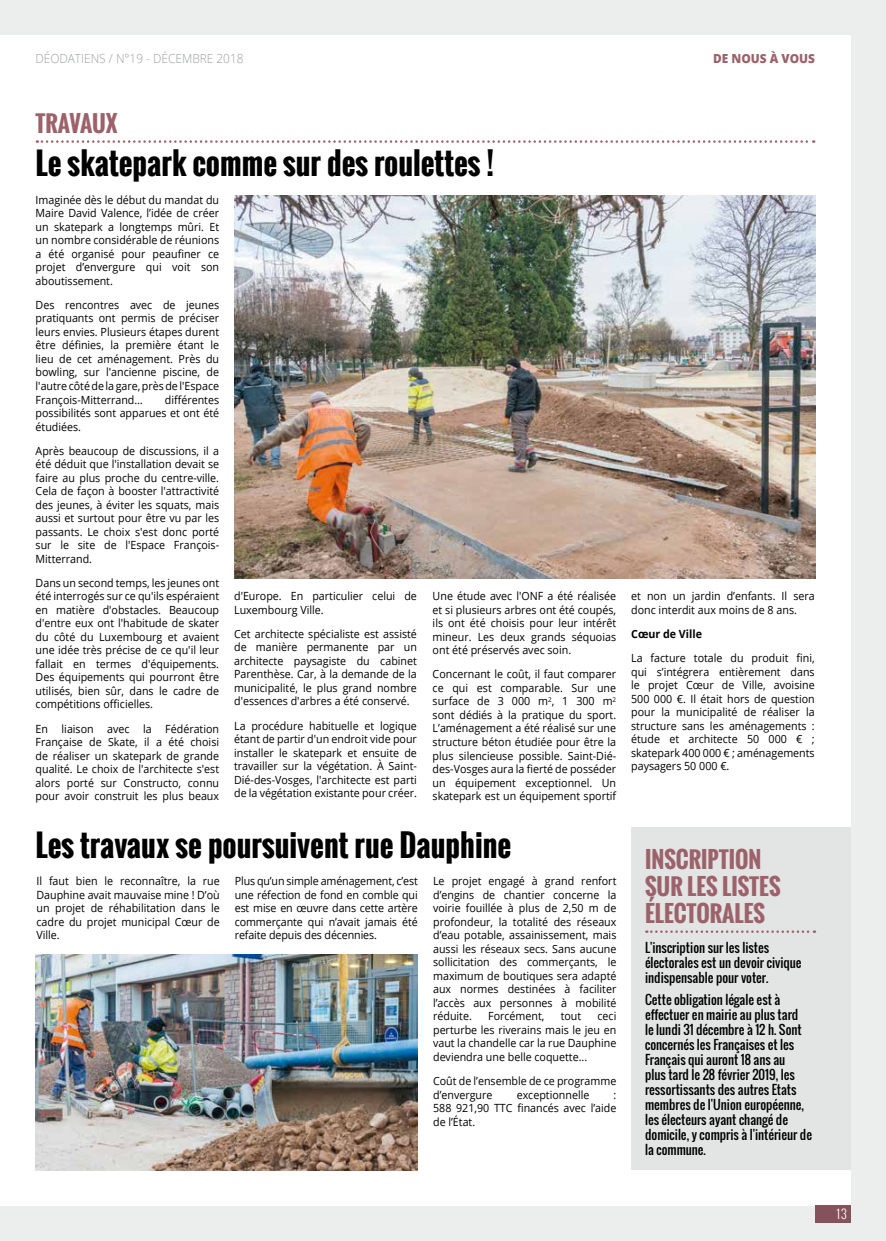
<style>
.page{position:relative;width:886px;height:1241px;background:#fff}
.page>*{position:absolute;margin:0;border:0;box-sizing:border-box;transform-origin:0 0}
.t1{font:700 30px "Oswald";color:#000}
.t2{font:700 22.5px/27px "Oswald";color:#9c626a}
.t3{font:12.5px/15px "Oswald";color:#000}
.t4{font:300 12.5px "Open Sans";color:#9c9e9f;scale:.95 1}
.t5{font:800 12.5px "Open Sans";color:#9c626a;scale:.95 1}
.t6{font:300 12.5px "Oswald";color:#fff}
.t7{font:11.25px/13.5px "Open Sans";color:#000;text-align:justify;scale:.95 1}
.t8{font:700 11.25px "Open Sans";color:#000;scale:.95 1}
</style>
<div class="page">
<div style="left:0;top:0;width:886px;height:1240px;background:#eceded"></div>
<div style="left:0;top:35px;width:850px;height:1170px;background:#fff"></div>
<svg style="left:37px;top:140px;width:777px;height:3px"></svg>
<img style="left:234px;top:195px;width:581px;height:383px">
<div style="left:631px;top:827px;width:219px;height:342px;background:#e3e4e4"></div>
<svg style="left:646px;top:930px;width:169px;height:2px"></svg>
<img style="left:35px;top:954px;width:383px;height:215px">
<div style="left:815px;top:1205px;width:35px;height:17px;background:#84525a"></div>
<p class="t4" style="left:35px;top:50px;width:221px">DÉODATIENS / N°19 - DÉCEMBRE 2018</p>
<p class="t5" style="left:713px;top:49px;width:109px">DE NOUS À VOUS</p>
<h2 class="t2" style="left:36px;top:110px;width:84px">TRAVAUX</h2>
<h1 class="t1" style="left:36px;top:141px;width:460px">Le skatepark comme sur des roulettes !</h1>
<p class="t7" style="left:36px;top:192px;width:195px">Imaginée dès le début du mandat du Maire David Valence, l’idée de créer un skatepark a longtemps mûri. Et un nombre considérable de réunions a été organisé pour peaufiner ce projet d’envergure qui voit son aboutissement.</p>
<p class="t7" style="left:36px;top:298px;width:195px">Des rencontres avec de jeunes pratiquants ont permis de préciser leurs envies. Plusieurs étapes durent être définies, la première étant le lieu de cet aménagement. Près du bowling, sur l'ancienne piscine, de l'autre côté de la gare, près de l'Espace François-Mitterrand…</p>
<p class="t7" style="left:36px;top:392px;width:195px;text-indent:129px">différentes possibilités sont apparues et ont été étudiées.</p>
<p class="t7" style="left:36px;top:443px;width:195px">Après beaucoup de discussions, il a été déduit que l'installation devait se faire au plus proche du centre-ville.<br>Cela de façon à booster l'attractivité des jeunes, à éviter les squats, mais aussi et surtout pour être vu par les passants. Le choix s'est donc porté sur le site de l'Espace François-Mitterrand.</p>
<p class="t7" style="left:36px;top:575px;width:195px">Dans un second temps, les jeunes ont été interrogés sur ce qu'ils espéraient en matière d'obstacles. Beaucoup d'entre eux ont l'habitude de skater du côté du Luxembourg et avaient une idée très précise de ce qu'il leur fallait en termes d'équipements.<br>Des équipements qui pourront être utilisés, bien sûr, dans le cadre de compétitions officielles.</p>
<p class="t7" style="left:36px;top:721px;width:195px">En liaison avec la Fédération Française de Skate, il a été choisi de réaliser un skatepark de grande qualité. Le choix de l'architecte s'est alors porté sur Constructo, connu pour avoir construit les plus beaux</p>
<p class="t7" style="left:433px;top:589px;width:195px">Une étude avec l'ONF a été réalisée et si plusieurs arbres ont été coupés, ils ont été choisis pour leur intérêt mineur. Les deux grands séquoias ont été préservés avec soin.</p>
<p class="t7" style="left:433px;top:667px;width:195px">Concernant le coût, il faut comparer ce qui est comparable. Sur une surface de 3 000 m<sup>2</sup>, 1 300 m<sup>2 </sup>sont dédiés à la pratique du sport.<br>L’aménagement a été réalisé sur une structure béton étudiée pour être la plus silencieuse possible. Saint-Dié&shy;des-Vosges aura la fierté de posséder un équipement exceptionnel. Un skatepark est un équipement sportif</p>
<p class="t7" style="left:234px;top:589px;width:194px">d'Europe. En particulier celui de<br>Luxembourg Ville.</p>
<p class="t7" style="left:234px;top:626px;width:194px">Cet architecte spécialiste est assisté de manière permanente par un architecte paysagiste du cabinet Parenthèse. Car, à la demande de la municipalité, le plus grand nombre d'essences d'arbres a été conservé.</p>
<p class="t7" style="left:234px;top:718px;width:194px">La procédure habituelle et logique étant de partir d'un endroit vide pour installer le skatepark et ensuite de travailler sur la végétation. À Saint-Dié-des-Vosges, l'architecte est parti de la végétation existante pour créer.</p>
<h1 class="t1" style="left:35px;top:822px;width:477px">Les travaux se poursuivent rue Dauphine</h1>
<p class="t7" style="left:36px;top:874px;width:194px">Il faut bien le reconnaître, la rue Dauphine avait mauvaise mine ! D’où un projet de réhabilitation dans le cadre du projet municipal Cœur de Ville.</p>
<p class="t7" style="left:235px;top:874px;width:194px">Plus qu’un simple aménagement, c’est une réfection de fond en comble qui est mise en œuvre dans cette artère commerçante qui n’avait jamais été refaite depuis des décennies.</p>
<p class="t7" style="left:433px;top:874px;width:194px">Le projet engagé à grand renfort d’engins de chantier concerne la voirie fouillée à plus de 2,50 m de profondeur, la totalité des réseaux d’eau potable, assainissement, mais aussi les réseaux secs. Sans aucune sollicitation des commerçants, le maximum de boutiques sera adapté aux normes destinées à faciliter l’accès aux personnes à mobilité réduite.</p>
<p class="t7" style="left:488px;top:1009px;width:61px">Forcément,</p>
<p class="t7" style="left:561px;top:1009px;width:23px">tout</p>
<p class="t7" style="left:433px;top:1009px;width:194px;text-indent:164px">ceci perturbe les riverains mais le jeu en vaut la chandelle car la rue Dauphine deviendra une belle coquette...</p>
<p class="t7" style="left:433px;top:1073px;width:194px">Coût de l’ensemble de ce programme d’envergure</p>
<p class="t7" style="left:517px;top:1087px;width:78px">exceptionnelle</p>
<p class="t7" style="left:433px;top:1087px;width:194px;text-indent:180px">:<br>588 921,90 TTC financés avec l’aide de l’État.</p>
<p class="t7" style="left:631px;top:589px;width:195px">et non un jardin d’enfants. Il sera donc interdit aux moins de 8 ans.</p>
<p class="t8" style="left:631px;top:625px;width:76px">Cœur de Ville</p>
<p class="t7" style="left:631px;top:651px;width:195px">La facture totale du produit fini, qui s’intégrera entièrement dans le projet Cœur de Ville, avoisine 500 000 €. Il était hors de question pour la municipalité de réaliser la structure sans les aménagements : étude et architecte 50 000 € ; skatepark 400 000 € ; aménagements paysagers 50 000 €.</p>
<h2 class="t2" style="left:645px;top:846px;width:137px">INSCRIPTION<br>SUR LES LISTES<br>ÉLECTORALES</h2>
<p class="t3" style="left:645px;top:939px;width:158px">L'inscription sur les listes électorales est un devoir civique indispensable pour voter.</p>
<p class="t3" style="left:645px;top:991px;width:168px">Cette obligation légale est à effectuer en mairie au plus tard<br>le lundi 31 décembre à 12 h. Sont concernés les Françaises et les<br>Français qui auront 18 ans au<br>plus tard le 28 février 2019, les ressortissants des autres Etats membres de l'Union européenne, les électeurs ayant changé de domicile, y compris à l'intérieur de la commune.</p>
<p class="t6" style="left:837px;top:1204px;width:12px">13</p>
</div>
